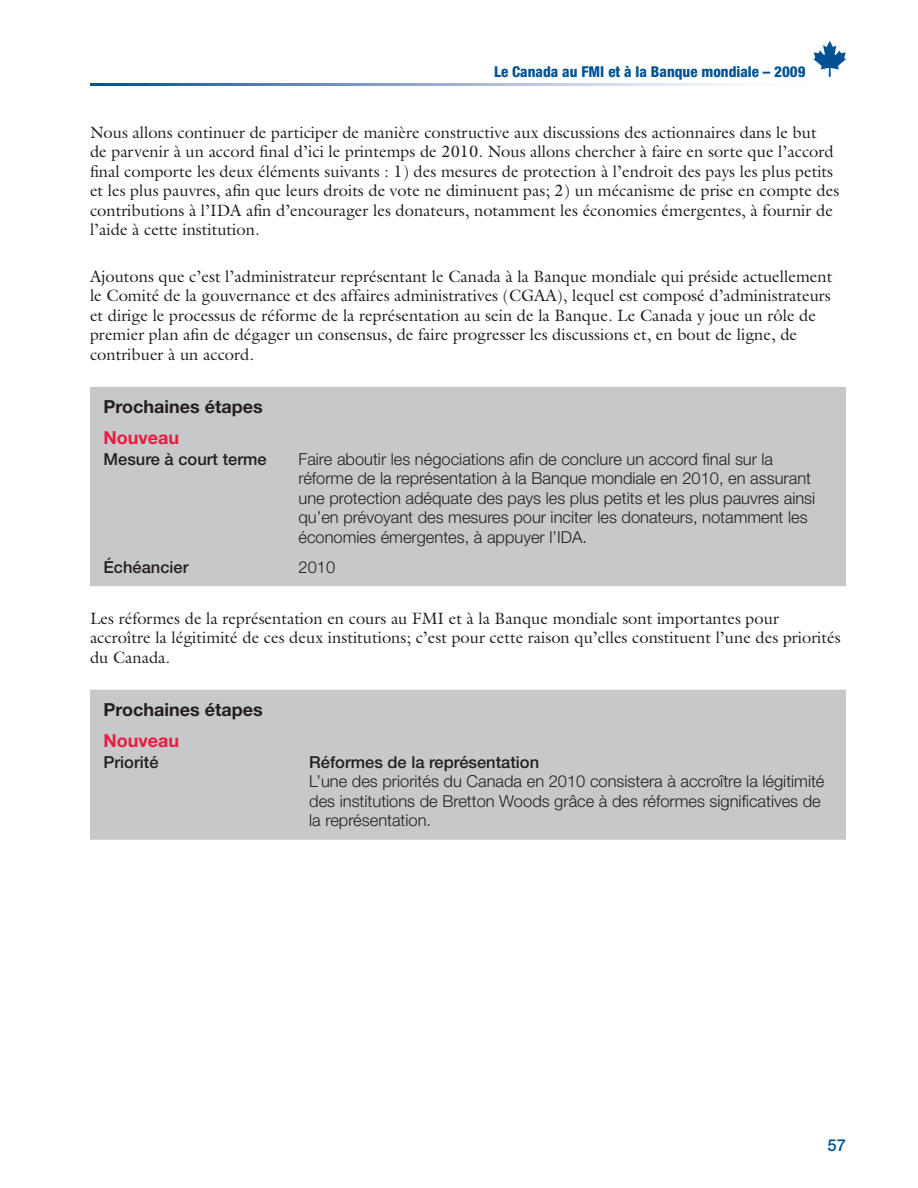
<style>
.page{position:relative;width:918px;height:1188px;background:#fff}
.page>*{position:absolute;margin:0;border:0;box-sizing:border-box;transform-origin:0 0}
.t1{font:700 18px/30.9px "Helvetica Neue LT Std";color:#231f20}
.t2{font:16.5px/19.5px "Galliard Std";color:#231f20}
.t3{font:300 16.5px/19.5px "Helvetica Neue LT Std";color:#231f20}
.t4{font:500 16.5px "Helvetica Neue LT Std";color:#231f20}
.t5{font:500 16.5px "Helvetica Neue LT Std";color:#005294}
.t6{font:800 condensed 15px "Helvetica Neue LT Std";color:#005294}
.s1{color:#ed1a40}
.s2{font-weight:500}
</style>
<div class="page">
<svg style="left:813px;top:41px;width:33px;height:36px"></svg>
<svg style="left:90px;top:83px;width:644px;height:3px;background:#89a5cb"></svg>
<div style="left:90px;top:387px;width:756px;height:199px;background:#c7c8ca"></div>
<div style="left:90px;top:690px;width:756px;height:150px;background:#c7c8ca"></div>
<p class="t6" style="left:494px;top:62px;width:313px">Le Canada au FMI et à la Banque mondiale – 2009</p>
<p class="t2" style="left:90px;top:122px;width:751px">Nous allons continuer de participer de manière constructive aux discussions des actionnaires dans le but<br>de parvenir à un accord final d’ici le printemps de 2010. Nous allons chercher à faire en sorte que l’accord final comporte les deux éléments suivants : 1) des mesures de protection à l’endroit des pays les plus petits et les plus pauvres, afin que leurs droits de vote ne diminuent pas; 2) un mécanisme de prise en compte des contributions à l’IDA afin d’encourager les donateurs, notamment les économies émergentes, à fournir de l’aide à cette institution.</p>
<p class="t2" style="left:90px;top:266px;width:744px">Ajoutons que c’est l’administrateur représentant le Canada à la Banque mondiale qui préside actuellement le Comité de la gouvernance et des affaires administratives (CGAA), lequel est composé d’administrateurs et dirige le processus de réforme de la représentation au sein de la Banque. Le Canada y joue un rôle de premier plan afin de dégager un consensus, de faire progresser les discussions et, en bout de ligne, de contribuer à un accord.</p>
<p class="t1" style="left:104px;top:391px;width:161px">Prochaines étapes<br><span class="s1">Nouveau</span></p>
<p class="t4" style="left:104px;top:449px;width:165px">Mesure à court terme</p>
<p class="t3" style="left:298px;top:449px;width:518px">Faire aboutir les négociations afin de conclure un accord final sur la réforme de la représentation à la Banque mondiale en 2010, en assurant une protection adéquate des pays les plus petits et les plus pauvres ainsi qu’en prévoyant des mesures pour inciter les donateurs, notamment les économies émergentes, à appuyer l’IDA.</p>
<p class="t4" style="left:104px;top:557px;width:86px">Échéancier</p>
<p class="t3" style="left:298px;top:557px;width:38px">2010</p>
<p class="t2" style="left:90px;top:608px;width:752px">Les réformes de la représentation en cours au FMI et à la Banque mondiale sont importantes pour accroître la légitimité de ces deux institutions; c’est pour cette raison qu’elles constituent l’une des priorités du Canada.</p>
<p class="t1" style="left:104px;top:694px;width:161px">Prochaines étapes<br><span class="s1">Nouveau</span></p>
<p class="t4" style="left:104px;top:752px;width:57px">Priorité</p>
<p class="t3" style="left:309px;top:752px;width:517px"><span class="s2">Réformes de la représentation<br></span>L’une des priorités du Canada en 2010 consistera à accroître la légitimité des institutions de Bretton Woods grâce à des réformes significatives de la représentation.</p>
<p class="t5" style="left:828px;top:1136px;width:20px">57</p>
</div>
